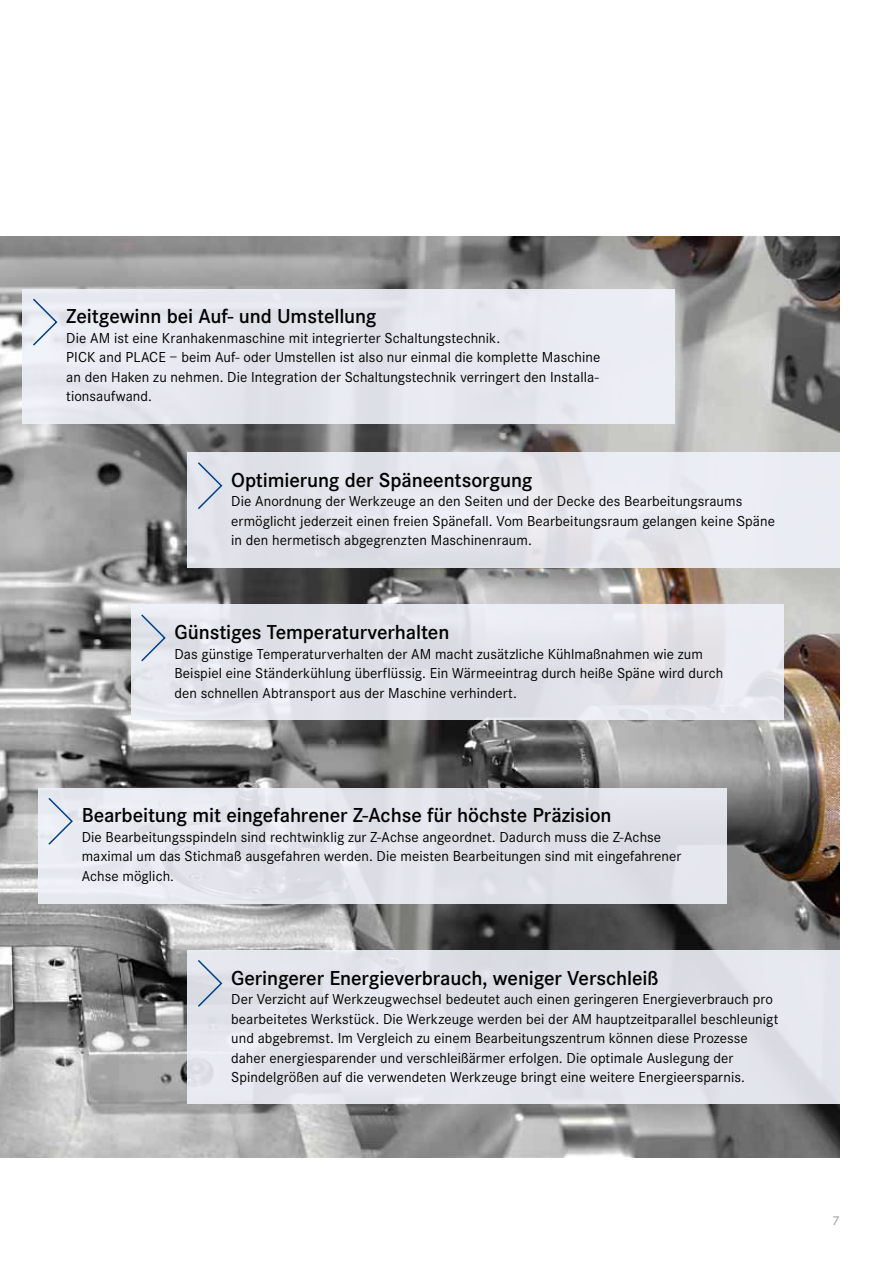
<style>
.page{position:relative;width:893px;height:1263px;background:#fff}
.page>*{position:absolute;margin:0;border:0;box-sizing:border-box;transform-origin:0 0}
.t1{font:600 21px "Corporate S";letter-spacing:-.005em;color:#000}
.t2{font:15px/19.5px "Corporate S";letter-spacing:.005em;color:#000}
.t3{font:600 13.5px "Corporate S";color:#b1b2b3}
</style>
<div class="page">
<img style="left:0;top:236px;width:840px;height:921px">
<div style="left:23px;top:289px;width:652px;height:135px;background:#e7e9f0"></div>
<svg style="left:33px;top:298px;width:25px;height:48px"></svg>
<div style="left:131px;top:605px;width:652px;height:115px;background:#e2e3ea"></div>
<svg style="left:141px;top:614px;width:25px;height:48px"></svg>
<div style="left:188px;top:453px;width:652px;height:115px;background:#e6e7ee"></div>
<svg style="left:198px;top:462px;width:25px;height:48px"></svg>
<div style="left:188px;top:950px;width:652px;height:153px;background:#e1e3ea"></div>
<svg style="left:198px;top:960px;width:25px;height:47px"></svg>
<div style="left:38px;top:788px;width:688px;height:115px;background:#e1e3ea"></div>
<svg style="left:47px;top:798px;width:27px;height:48px"></svg>
<h1 class="t1" style="left:66px;top:304px;width:312px">Zeitgewinn bei Auf- und Umstellung</h1>
<p class="t2" style="left:66px;top:328px;width:536px">Die AM ist eine Kranhakenmaschine mit integrierter Schaltungstechnik.<br>PICK and PLACE – beim Auf- oder Umstellen ist also nur einmal die komplette Maschine an den Haken zu nehmen. Die Integration der Schaltungstechnik verringert den Installa&shy;tionsaufwand.</p>
<h1 class="t1" style="left:231px;top:468px;width:303px">Optimierung der Späneentsorgung</h1>
<p class="t2" style="left:231px;top:492px;width:545px">Die Anordnung der Werkzeuge an den Seiten und der Decke des Bearbeitungsraums ermöglicht jederzeit einen freien Spänefall. Vom Bearbeitungsraum gelangen keine Späne in den hermetisch abgegrenzten Maschinenraum.</p>
<h1 class="t1" style="left:175px;top:620px;width:276px">Günstiges Temperaturverhalten</h1>
<p class="t2" style="left:175px;top:644px;width:550px">Das günstige Temperaturverhalten der AM macht zusätzliche Kühlmaßnahmen wie zum<br>Beispiel eine Ständerkühlung überflüssig. Ein Wärmeeintrag durch heiße Späne wird durch den schnellen Abtransport aus der Maschine verhindert.</p>
<h1 class="t1" style="left:82px;top:804px;width:531px">Bearbeitung mit eingefahrener Z-Achse für höchste Präzision</h1>
<p class="t2" style="left:82px;top:827px;width:601px">Die Bearbeitungsspindeln sind rechtwinklig zur Z-Achse angeordnet. Dadurch muss die Z-Achse maximal um das Stichmaß ausgefahren werden. Die meisten Bearbeitungen sind mit eingefahrener<br>Achse möglich.</p>
<h1 class="t1" style="left:231px;top:966px;width:429px">Geringerer Energieverbrauch, weniger Verschleiß</h1>
<p class="t2" style="left:231px;top:989px;width:549px">Der Verzicht auf Werkzeugwechsel bedeutet auch einen geringeren Energieverbrauch pro bearbeitetes Werkstück. Die Werkzeuge werden bei der AM hauptzeitparallel beschleunigt und abgebremst. Im Vergleich zu einem Bearbeitungszentrum können diese Prozesse daher energiesparender und verschleißärmer erfolgen. Die optimale Auslegung der Spindelgrößen auf die verwendeten Werkzeuge bringt eine weitere Energieersparnis.</p>
<p class="t3" style="left:832px;top:1212px;width:9px">7</p>
</div>
